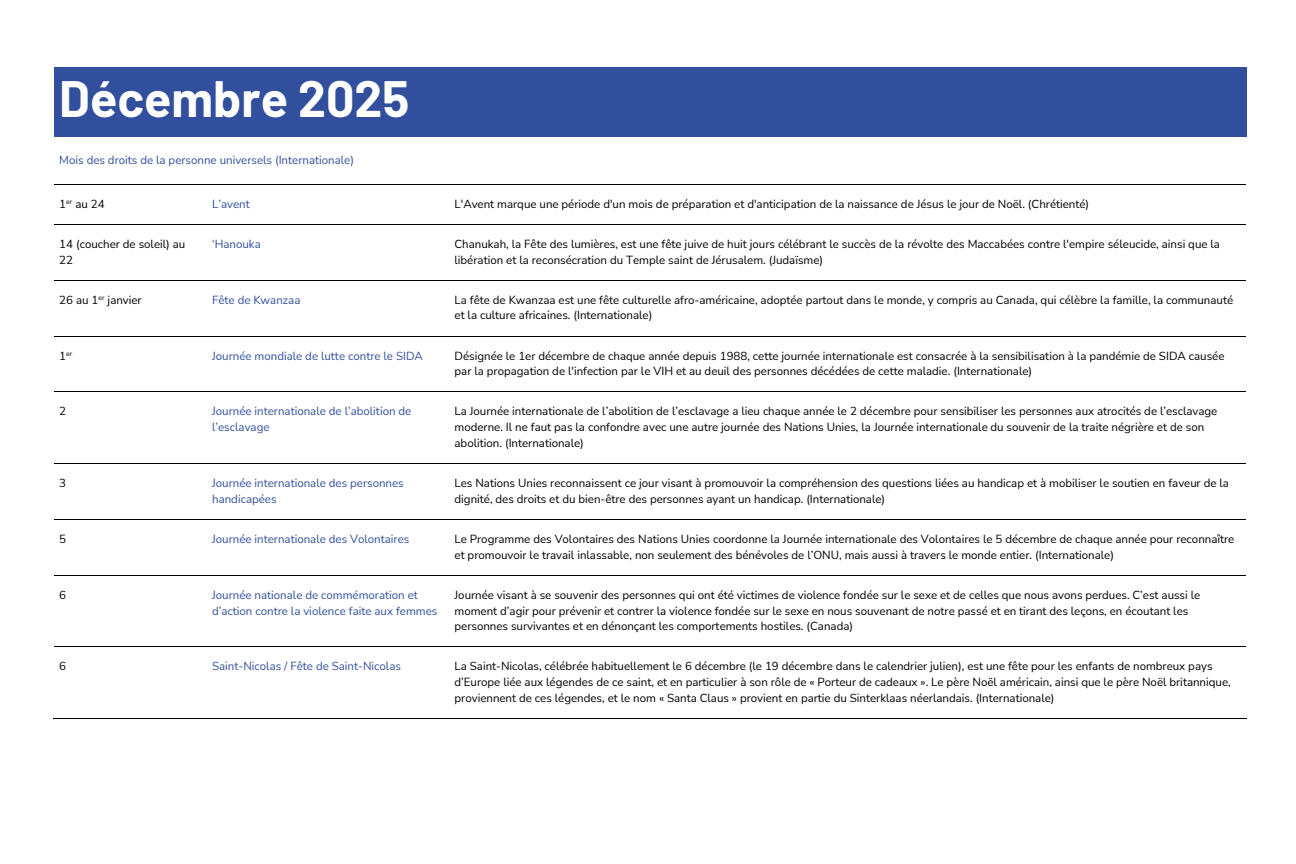
<style>
.page{position:relative;width:1296px;height:864px;background:#fff}
.page>*{position:absolute;margin:0;border:0;box-sizing:border-box;transform-origin:0 0}
.t1{font:700 49.9px "Barlow";color:#fff}
.t2{font:11.5px/15.7px "Nunito Sans";color:#000}
.t3{font:11.5px/15.8px "Nunito Sans";color:#314f9d}
.t4{font:7px "Nunito Sans";color:#000}
.s1{font-size:11.5px}
</style>
<div class="page">
<div style="left:59px;top:67px;width:1182px;height:70px;background:#314f9d"></div>
<hr style="left:54px;top:184px;width:153px;height:1px;background:#000">
<hr style="left:207px;top:184px;width:242px;height:1px;background:#000">
<hr style="left:450px;top:184px;width:796px;height:1px;background:#000">
<hr style="left:54px;top:224px;width:153px;height:1px;background:#000">
<hr style="left:207px;top:224px;width:242px;height:1px;background:#000">
<hr style="left:450px;top:224px;width:796px;height:1px;background:#000">
<hr style="left:54px;top:280px;width:153px;height:1px;background:#000">
<hr style="left:207px;top:280px;width:242px;height:1px;background:#000">
<hr style="left:450px;top:280px;width:796px;height:1px;background:#000">
<hr style="left:54px;top:336px;width:153px;height:1px;background:#000">
<hr style="left:207px;top:336px;width:242px;height:1px;background:#000">
<hr style="left:450px;top:336px;width:796px;height:1px;background:#000">
<hr style="left:54px;top:391px;width:153px;height:1px;background:#000">
<hr style="left:207px;top:391px;width:242px;height:1px;background:#000">
<hr style="left:450px;top:391px;width:796px;height:1px;background:#000">
<hr style="left:54px;top:463px;width:153px;height:1px;background:#000">
<hr style="left:207px;top:463px;width:242px;height:1px;background:#000">
<hr style="left:450px;top:463px;width:796px;height:1px;background:#000">
<hr style="left:54px;top:519px;width:153px;height:1px;background:#000">
<hr style="left:207px;top:519px;width:242px;height:1px;background:#000">
<hr style="left:450px;top:519px;width:796px;height:1px;background:#000">
<hr style="left:54px;top:575px;width:153px;height:1px;background:#000">
<hr style="left:207px;top:575px;width:242px;height:1px;background:#000">
<hr style="left:450px;top:575px;width:796px;height:1px;background:#000">
<hr style="left:54px;top:646px;width:153px;height:1px;background:#000">
<hr style="left:207px;top:646px;width:242px;height:1px;background:#000">
<hr style="left:450px;top:646px;width:796px;height:1px;background:#000">
<hr style="left:53px;top:718px;width:154px;height:1px;background:#000">
<hr style="left:206px;top:718px;width:243px;height:1px;background:#000">
<hr style="left:449px;top:718px;width:797px;height:1px;background:#000">
<h2 class="t1" style="left:59px;top:67px;width:352px">Décembre 2025</h2>
<p class="t3" style="left:59px;top:152px;width:296px">Mois des droits de la personne universels (Internationale)</p>
<p class="t2" style="left:59px;top:196px;width:47px">1<sup>er</sup> au 24</p>
<p class="t3" style="left:212px;top:196px;width:39px">L’avent</p>
<p class="t2" style="left:455px;top:196px;width:636px">L'Avent marque une période d'un mois de préparation et d'anticipation de la naissance de Jésus le jour de Noël. (Chrétienté)</p>
<p class="t2" style="left:59px;top:236px;width:128px">14 (coucher de soleil) au<br>22</p>
<p class="t3" style="left:212px;top:236px;width:50px">‘Hanouka</p>
<p class="t2" style="left:455px;top:236px;width:767px">Chanukah, la Fête des lumières, est une fête juive de huit jours célébrant le succès de la révolte des Maccabées contre l'empire séleucide, ainsi que la libération et la reconsécration du Temple saint de Jérusalem. (Judaïsme)</p>
<p class="t2" style="left:59px;top:292px;width:84px">26 au 1<sup>er</sup> janvier</p>
<p class="t3" style="left:212px;top:292px;width:90px">Fête de Kwanzaa</p>
<p class="t2" style="left:455px;top:292px;width:780px">La fête de Kwanzaa est une fête culturelle afro-américaine, adoptée partout dans le monde, y compris au Canada, qui célèbre la famille, la communauté et la culture africaines. (Internationale)</p>
<p class="t4" style="left:59px;top:349px;width:15px"><span class="s1">1</span>er</p>
<p class="t3" style="left:212px;top:348px;width:212px">Journée mondiale de lutte contre le SIDA</p>
<p class="t2" style="left:455px;top:348px;width:771px">Désignée le 1er décembre de chaque année depuis 1988, cette journée internationale est consacrée à la sensibilisation à la pandémie de SIDA causée par la propagation de l'infection par le VIH et au deuil des personnes décédées de cette maladie. (Internationale)</p>
<p class="t2" style="left:59px;top:404px;width:8px">2</p>
<p class="t3" style="left:212px;top:404px;width:201px">Journée internationale de l’abolition de l’esclavage</p>
<p class="t2" style="left:455px;top:404px;width:764px">La Journée internationale de l’abolition de l’esclavage a lieu chaque année le 2 décembre pour sensibiliser les personnes aux atrocités de l’esclavage moderne. Il ne faut pas la confondre avec une autre journée des Nations Unies, la Journée internationale du souvenir de la traite négrière et de son abolition. (Internationale)</p>
<p class="t2" style="left:59px;top:476px;width:8px">3</p>
<p class="t3" style="left:212px;top:476px;width:193px">Journée internationale des personnes handicapées</p>
<p class="t2" style="left:455px;top:476px;width:776px">Les Nations Unies reconnaissent ce jour visant à promouvoir la compréhension des questions liées au handicap et à mobiliser le soutien en faveur de la dignité, des droits et du bien-être des personnes ayant un handicap. (Internationale)</p>
<p class="t2" style="left:59px;top:531px;width:8px">5</p>
<p class="t3" style="left:212px;top:531px;width:199px">Journée internationale des Volontaires</p>
<p class="t2" style="left:455px;top:531px;width:781px">Le Programme des Volontaires des Nations Unies coordonne la Journée internationale des Volontaires le 5 décembre de chaque année pour reconnaître et promouvoir le travail inlassable, non seulement des bénévoles de l’ONU, mais aussi à travers le monde entier. (Internationale)</p>
<p class="t2" style="left:59px;top:587px;width:8px">6</p>
<p class="t3" style="left:212px;top:587px;width:227px">Journée nationale de commémoration et d’action contre la violence faite aux femmes</p>
<p class="t2" style="left:455px;top:587px;width:747px">Journée visant à se souvenir des personnes qui ont été victimes de violence fondée sur le sexe et de celles que nous avons perdues. C’est aussi le moment d’agir pour prévenir et contrer la violence fondée sur le sexe en nous souvenant de notre passé et en tirant des leçons, en écoutant les personnes survivantes et en dénonçant les comportements hostiles. (Canada)</p>
<p class="t2" style="left:59px;top:659px;width:8px">6</p>
<p class="t3" style="left:212px;top:659px;width:190px">Saint-Nicolas / Fête de Saint-Nicolas</p>
<p class="t2" style="left:455px;top:659px;width:778px">La Saint-Nicolas, célébrée habituellement le 6 décembre (le 19 décembre dans le calendrier julien), est une fête pour les enfants de nombreux pays d’Europe liée aux légendes de ce saint, et en particulier à son rôle de « Porteur de cadeaux ». Le père Noël américain, ainsi que le père Noël britannique, proviennent de ces légendes, et le nom « Santa Claus » provient en partie du Sinterklaas néerlandais. (Internationale)</p>
</div>
